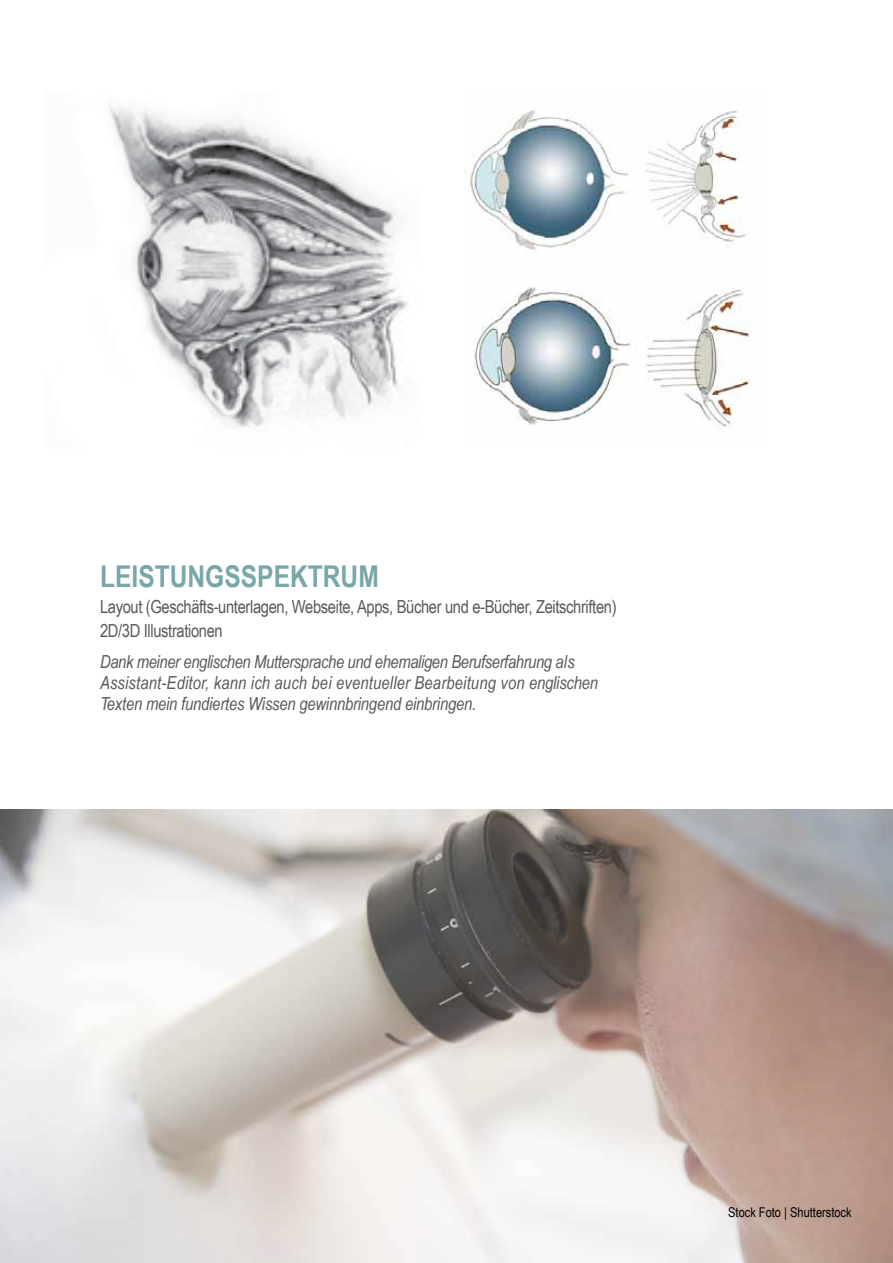
<style>
.page{position:relative;width:893px;height:1263px;background:#fff}
.page>*{position:absolute;margin:0;border:0;box-sizing:border-box;transform-origin:0 0}
.t1{font:700 30px "Arial Narrow";color:#79a6a6}
.t2{font:italic 18px/21px "Arial Narrow";letter-spacing:-.01em;color:#58595b}
.t3{font:18px/23.7px "Arial Narrow";letter-spacing:-.02em;color:#58595b}
.t4{font:13.5px "Arial Narrow";color:#000}
</style>
<div class="page">
<img style="left:0;top:809px;width:893px;height:454px">
<img style="left:109px;top:103px;width:300px;height:325px">
<img style="left:465px;top:109px;width:285px;height:318px">
<h1 class="t1" style="left:100px;top:553px;width:30px">LEIST</h1>
<h1 class="t1" style="left:170px;top:553px;width:73px">UNGSSPEKTR</h1>
<h1 class="t1" style="left:341px;top:553px;width:40px">UM</h1>
<p class="t3" style="left:100px;top:594px;width:518px">Layout (Geschäfts-unterlagen, Webseite, Apps, Bücher und e-Bücher, Zeitschriften)<br>2D/3D Illustrationen</p>
<p class="t2" style="left:100px;top:651px;width:499px">Dank meiner englischen Muttersprache und ehemaligen Berufserfahrung als<br>Assistant-Editor, kann ich auch bei eventueller Bearbeitung von englischen<br>Texten mein fundiertes Wissen gewinnbringend einbringen.</p>
<p class="t4" style="left:728px;top:1202px;width:125px">Stock Foto | Shutterstock</p>
</div>
